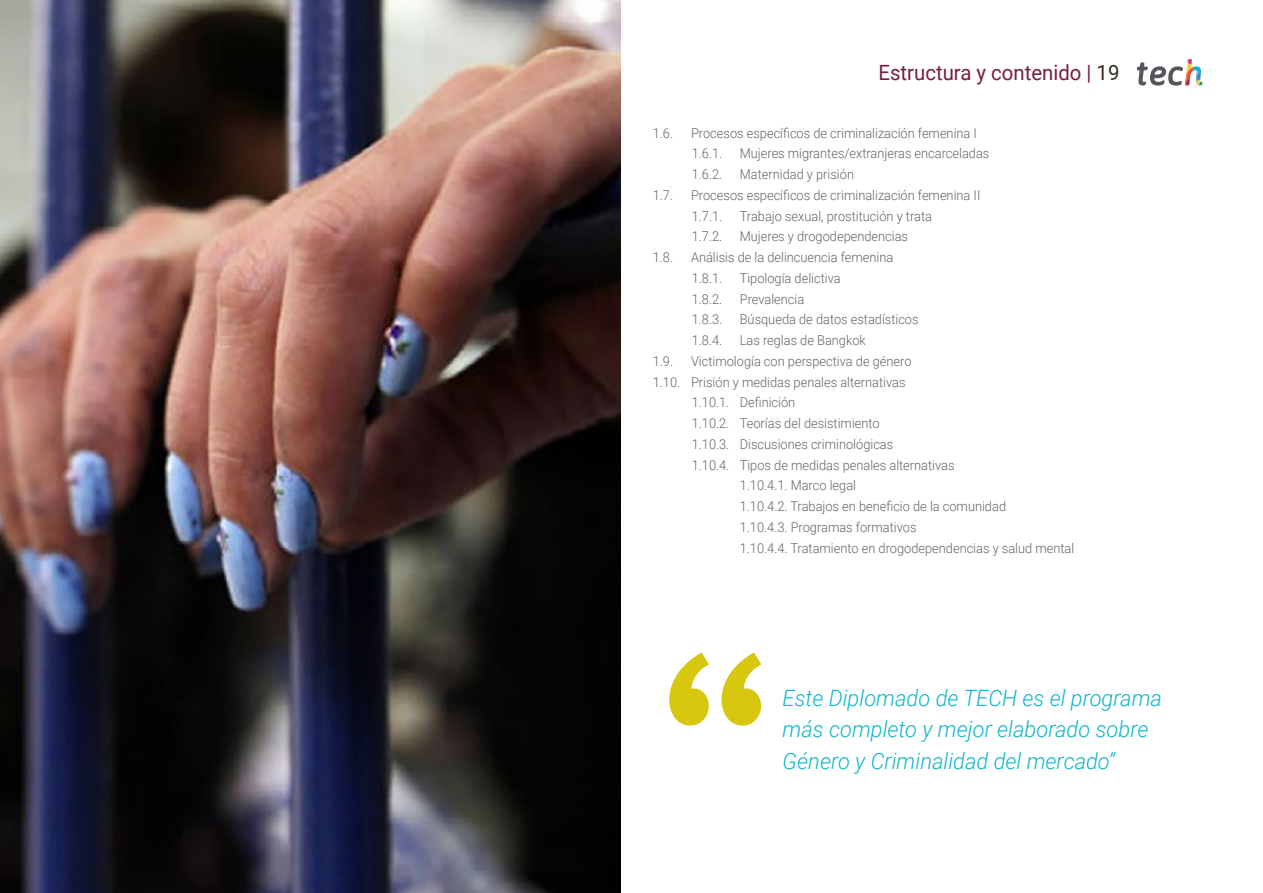
<style>
.page{position:relative;width:1263px;height:893px;background:#fff}
.page>*{position:absolute;margin:0;border:0;box-sizing:border-box;transform-origin:0 0}
.t1{font:italic 300 22.5px/31.5px "Roboto";color:#0fb6cf}
.t2{font:21px "Roboto";color:#791e3c}
.t3{font:300 13.5px/20.7px "Roboto";color:#61646a;scale:.95 1}
.s1{color:#312e20}
</style>
<div class="page">
<svg style="left:1137px;top:59px;width:65px;height:27px"></svg>
<svg style="left:669px;top:652px;width:92px;height:74px"></svg>
<img style="left:0;top:0;width:621px;height:893px">
<h2 class="t2" style="left:878px;top:57px;width:242px">Estructura y contenido | <span class="s1">19</span></h2>
<p class="t3" style="left:653px;top:122px;width:23px">1.6.</p>
<p class="t3" style="left:691px;top:122px;width:302px">Procesos específicos de criminalización femenina I<br>1.6.1.</p>
<p class="t3" style="left:740px;top:143px;width:264px">Mujeres migrantes/extranjeras encarceladas</p>
<p class="t3" style="left:692px;top:164px;width:34px">1.6.2.</p>
<p class="t3" style="left:740px;top:164px;width:122px">Maternidad y prisión</p>
<p class="t3" style="left:653px;top:184px;width:23px">1.7.</p>
<p class="t3" style="left:691px;top:184px;width:306px">Procesos específicos de criminalización femenina II<br>1.7.1.</p>
<p class="t3" style="left:740px;top:205px;width:204px">Trabajo sexual, prostitución y trata</p>
<p class="t3" style="left:692px;top:226px;width:34px">1.7.2.</p>
<p class="t3" style="left:740px;top:226px;width:179px">Mujeres y drogodependencias</p>
<p class="t3" style="left:653px;top:247px;width:23px">1.8.</p>
<p class="t3" style="left:691px;top:247px;width:214px">Análisis de la delincuencia femenina<br>1.8.1.</p>
<p class="t3" style="left:740px;top:267px;width:108px">Tipología delictiva</p>
<p class="t3" style="left:692px;top:288px;width:34px">1.8.2.</p>
<p class="t3" style="left:740px;top:288px;width:69px">Prevalencia</p>
<p class="t3" style="left:692px;top:309px;width:34px">1.8.3.</p>
<p class="t3" style="left:740px;top:309px;width:190px">Búsqueda de datos estadísticos</p>
<p class="t3" style="left:692px;top:330px;width:34px">1.8.4.</p>
<p class="t3" style="left:740px;top:330px;width:134px">Las reglas de Bangkok</p>
<p class="t3" style="left:653px;top:350px;width:23px">1.9.</p>
<p class="t3" style="left:691px;top:350px;width:234px">Victimología con perspectiva de género</p>
<p class="t3" style="left:653px;top:371px;width:268px">1.10. Prisión y medidas penales alternativas</p>
<p class="t3" style="left:692px;top:392px;width:110px">1.10.1. Definición</p>
<p class="t3" style="left:692px;top:413px;width:199px">1.10.2. Teorías del desistimiento</p>
<p class="t3" style="left:692px;top:433px;width:214px">1.10.3. Discusiones criminológicas</p>
<p class="t3" style="left:692px;top:454px;width:278px">1.10.4. Tipos de medidas penales alternativas</p>
<p class="t3" style="left:740px;top:475px;width:124px">1.10.4.1. Marco legal</p>
<p class="t3" style="left:740px;top:496px;width:282px">1.10.4.2. Trabajos en beneficio de la comunidad</p>
<p class="t3" style="left:740px;top:516px;width:188px">1.10.4.3. Programas formativos</p>
<p class="t3" style="left:740px;top:537px;width:354px">1.10.4.4. Tratamiento en drogodependencias y salud mental</p>
<h1 class="t1" style="left:783px;top:681px;width:381px">Este Diplomado de TECH es el programa más completo y mejor elaborado sobre<br>Género y Criminalidad del mercado”</h1>
</div>
